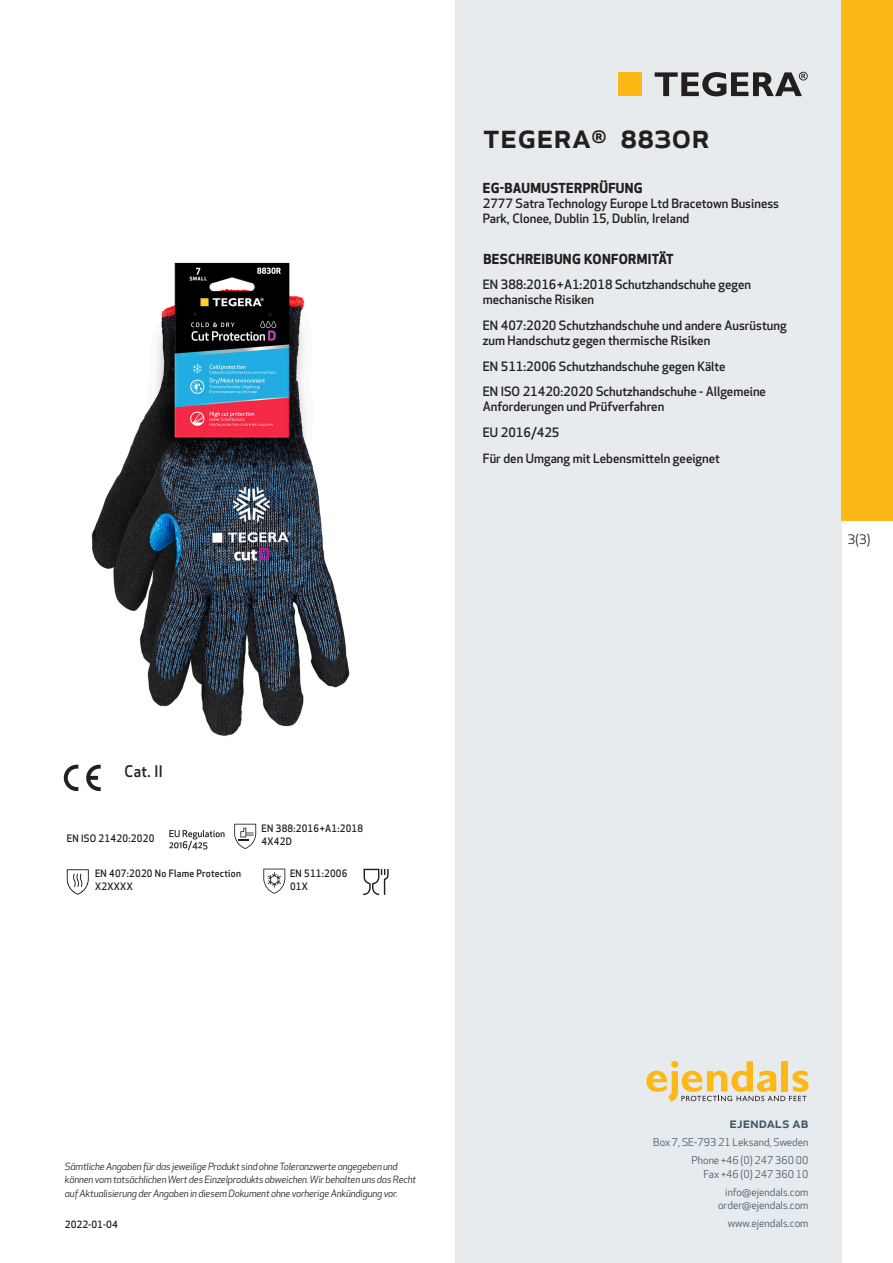
<style>
.page{position:relative;width:893px;height:1263px;background:#fff}
.page>*{position:absolute;margin:0;border:0;box-sizing:border-box;transform-origin:0 0}
.prodname{font:500 34.5px "Apex New";color:#231f20}
.t1{font:500 15.6px "Apex New";color:#231f20;scale:.95 1}
.t2{font:500 15px "Apex New";color:#405968}
.Compliance_body{font:700 13.5px "Apex New";letter-spacing:.025em;color:#231f20}
.t3{font:12.75px "Apex New";color:#231f20}
.Compliance_body-2{font:500 12.6px/15px "Apex New";color:#231f20}
.t4{font:10.5px/18px "Apex New";color:#405968;text-align:right}
.PictogramText{font:500 10.05px "Apex New";letter-spacing:.025em;color:#231f20;scale:.95 1}
.t5{font:italic 9.75px/13.5px "Apex New";letter-spacing:-.015em;color:#231f20}
.t6{font:500 9.75px "Apex New";color:#231f20}
</style>
<div class="page">
<div style="left:455px;top:0;width:387px;height:1263px;background:#e8ebee"></div>
<svg style="left:646px;top:1061px;width:162px;height:40px"></svg>
<svg style="left:86px;top:765px;width:15px;height:26px"></svg>
<svg style="left:64px;top:765px;width:14px;height:26px"></svg>
<svg style="left:169px;top:830px;width:56px;height:20px"></svg>
<svg style="left:234px;top:824px;width:22px;height:25px"></svg>
<svg style="left:67px;top:869px;width:22px;height:26px"></svg>
<svg style="left:263px;top:869px;width:22px;height:25px"></svg>
<svg style="left:363px;top:869px;width:26px;height:26px"></svg>
<div style="left:618px;top:72px;width:24px;height:24px;background:#fcb814"></div>
<svg style="left:655px;top:72px;width:153px;height:24px"></svg>
<div style="left:842px;top:0;width:51px;height:520px;background:#fcb814"></div>
<img style="left:91px;top:262px;width:259px;height:474px">
<p class="t1" style="left:125px;top:761px;width:42px">Cat. II</p>
<p class="PictogramText" style="left:67px;top:831px;width:94px">EN ISO 21420:2020</p>
<p class="PictogramText" style="left:95px;top:866px;width:155px">EN 407:2020 No Flame Protection</p>
<p class="PictogramText" style="left:95px;top:879px;width:41px">X2XXXX</p>
<p class="PictogramText" style="left:262px;top:821px;width:108px">EN 388:2016+A1:2018</p>
<p class="PictogramText" style="left:262px;top:834px;width:33px">4X42D</p>
<p class="PictogramText" style="left:290px;top:866px;width:62px">EN 511:2006</p>
<p class="PictogramText" style="left:290px;top:879px;width:20px">01X</p>
<p class="prodname" style="left:483px;top:112px;width:229px">TEGERA<sup>®</sup> 8830R</p>
<p class="Compliance_body" style="left:483px;top:178px;width:161px">EG-BAUMUSTERPRÜFUNG</p>
<p class="Compliance_body-2" style="left:483px;top:196px;width:298px">2777 Satra Technology Europe Ltd Bracetown Business<br>Park, Clonee, Dublin 15, Dublin, Ireland</p>
<p class="Compliance_body" style="left:483px;top:249px;width:192px">BESCHREIBUNG KONFORMITÄT</p>
<p class="Compliance_body-2" style="left:483px;top:277px;width:270px">EN 388:2016+A1:2018 Schutzhandschuhe gegen mechanische Risiken</p>
<p class="Compliance_body-2" style="left:483px;top:318px;width:305px">EN 407:2020 Schutzhandschuhe und andere Ausrüstung zum Handschutz gegen thermische Risiken</p>
<p class="Compliance_body-2" style="left:483px;top:358px;width:244px">EN 511:2006 Schutzhandschuhe gegen Kälte</p>
<p class="Compliance_body-2" style="left:483px;top:384px;width:285px">EN ISO 21420:2020 Schutzhandschuhe - Allgemeine<br>Anforderungen und Prüfverfahren</p>
<p class="Compliance_body-2" style="left:483px;top:425px;width:78px">EU 2016/425</p>
<p class="Compliance_body-2" style="left:483px;top:450px;width:239px">Für den Umgang mit Lebensmitteln geeignet</p>
<p class="t3" style="left:848px;top:531px;width:24px">3(3)</p>
<p class="t5" style="left:65px;top:1159px;width:353px">Sämtliche Angaben für das jeweilige Produkt sind ohne Toleranzwerte angegeben und können vom tatsächlichen Wert des Einzelprodukts abweichen. Wir behalten uns das Recht auf Aktualisierung der Angaben in diesem Dokument ohne vorherige Ankündigung vor.</p>
<p class="t6" style="left:65px;top:1218px;width:54px">2022-01-04</p>
<p class="t2" style="left:729px;top:1113px;width:80px">ejendals ab</p>
<p class="t4" style="left:653px;top:1133px;width:157px">Box 7, SE-793 21 Leksand, Sweden<br>Phone +46 (0) 247 360 00</p>
<p class="t4" style="left:703px;top:1165px;width:107px">Fax +46 (0) 247 360 10 info@ejendals.com</p>
<p class="t4" style="left:718px;top:1196px;width:92px">order@ejendals.com</p>
<p class="t4" style="left:728px;top:1215px;width:82px">www.ejendals.com</p>
</div>
